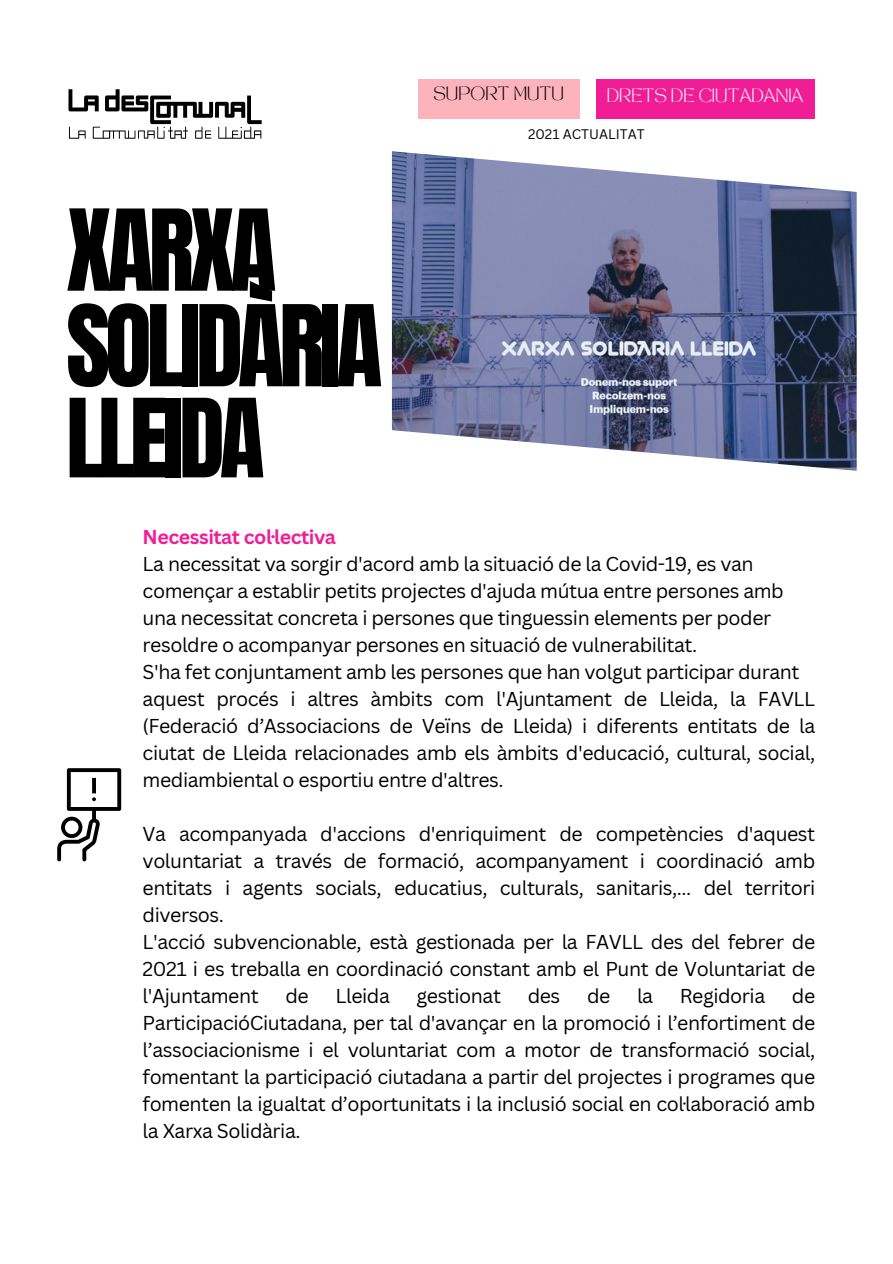
<style>
.page{position:relative;width:893px;height:1264px;background:#fff}
.page>*{position:absolute;margin:0;border:0;box-sizing:border-box;transform-origin:0 0}
.t1{font:95.7px "Anton";letter-spacing:-.055em;color:#000}
.t2{font:92.7px "Anton";letter-spacing:-.055em;color:#000}
.t3{font:19.5px/27px "Canva Sans";letter-spacing:-.025em;color:#000;text-align:justify}
.t4{font:700 19.5px "Canva Sans";letter-spacing:-.025em;color:#f11d96}
.t5{font:13.5px "TAN MONCHERI Regular";color:#fff}
.t6{font:13.5px "Canva Sans";color:#000}
.t7{font:13.5px "TAN MONCHERI Regular";color:#000}
</style>
<div class="page">
<svg style="left:68px;top:89px;width:194px;height:50px"></svg>
<img style="left:392px;top:151px;width:464px;height:320px">
<svg style="left:57px;top:768px;width:64px;height:93px"></svg>
<div style="left:418px;top:79px;width:161px;height:39px;background:#fdb3bc"></div>
<div style="left:596px;top:79px;width:218px;height:39px;background:#f11d96"></div>
<p class="t1" style="left:66px;top:182px;width:212px">XARXA</p>
<p class="t1" style="left:66px;top:277px;width:318px">SOLIDÀRIA</p>
<p class="t2" style="left:66px;top:372px;width:200px">LLEIDA</p>
<p class="t7" style="left:433px;top:86px;width:132px">SUPORT MUTU</p>
<p class="t5" style="left:606px;top:88px;width:198px">DRETS DE CIUTADANIA</p>
<p class="t6" style="left:528px;top:125px;width:118px">2021 ACTUALITAT</p>
<p class="t4" style="left:143px;top:523px;width:195px">Necessitat col·lectiva</p>
<p class="t3" style="left:143px;top:550px;width:612px">La necessitat va sorgir d'acord amb la situació de la Covid-19, es van</p>
<p class="t3" style="left:143px;top:577px;width:642px">començar a establir petits projectes d'ajuda mútua entre persones amb</p>
<p class="t3" style="left:143px;top:604px;width:630px">una necessitat concreta i persones que tinguessin elements per poder</p>
<p class="t3" style="left:143px;top:631px;width:556px">resoldre o acompanyar persones en situació de vulnerabilitat.</p>
<p class="t3" style="left:143px;top:658px;width:658px">S'ha fet conjuntament amb les persones que han volgut participar durant</p>
<p class="t3" style="left:143px;top:685px;width:674px">aquest procés i altres àmbits com l'Ajuntament de Lleida, la FAVLL (Federació d’Associacions de Veïns de Lleida) i diferents entitats de la ciutat de Lleida relacionades amb els àmbits d'educació, cultural, social, mediambiental o esportiu entre d'altres.</p>
<p class="t3" style="left:143px;top:820px;width:674px">Va acompanyada d'accions d'enriquiment de competències d'aquest voluntariat a través de formació, acompanyament i coordinació amb entitats i agents socials, educatius, culturals, sanitaris,... del territori diversos.</p>
<p class="t3" style="left:143px;top:928px;width:674px">L'acció subvencionable, està gestionada per la FAVLL des del febrer de 2021 i es treballa en coordinació constant amb el Punt de Voluntariat de l'Ajuntament</p>
<p class="t3" style="left:143px;top:982px;width:674px;text-indent:649px">de ParticipacióCiutadana, per tal d'avançar en la promoció i l’enfortiment de l’associacionisme i el voluntariat com a motor de transformació social, fomentant la participació ciutadana a partir del projectes i programes que fomenten la igualtat d’oportunitats i la inclusió social en col·laboració amb la Xarxa Solidària.</p>
<p class="t3" style="left:285px;top:982px;width:25px">de</p>
<p class="t3" style="left:335px;top:982px;width:56px">Lleida</p>
<p class="t3" style="left:416px;top:982px;width:86px">gestionat</p>
<p class="t3" style="left:527px;top:982px;width:34px">des</p>
<p class="t3" style="left:587px;top:982px;width:25px">de</p>
<p class="t3" style="left:637px;top:982px;width:18px">la</p>
<p class="t3" style="left:679px;top:982px;width:87px">Regidoria</p>
</div>
